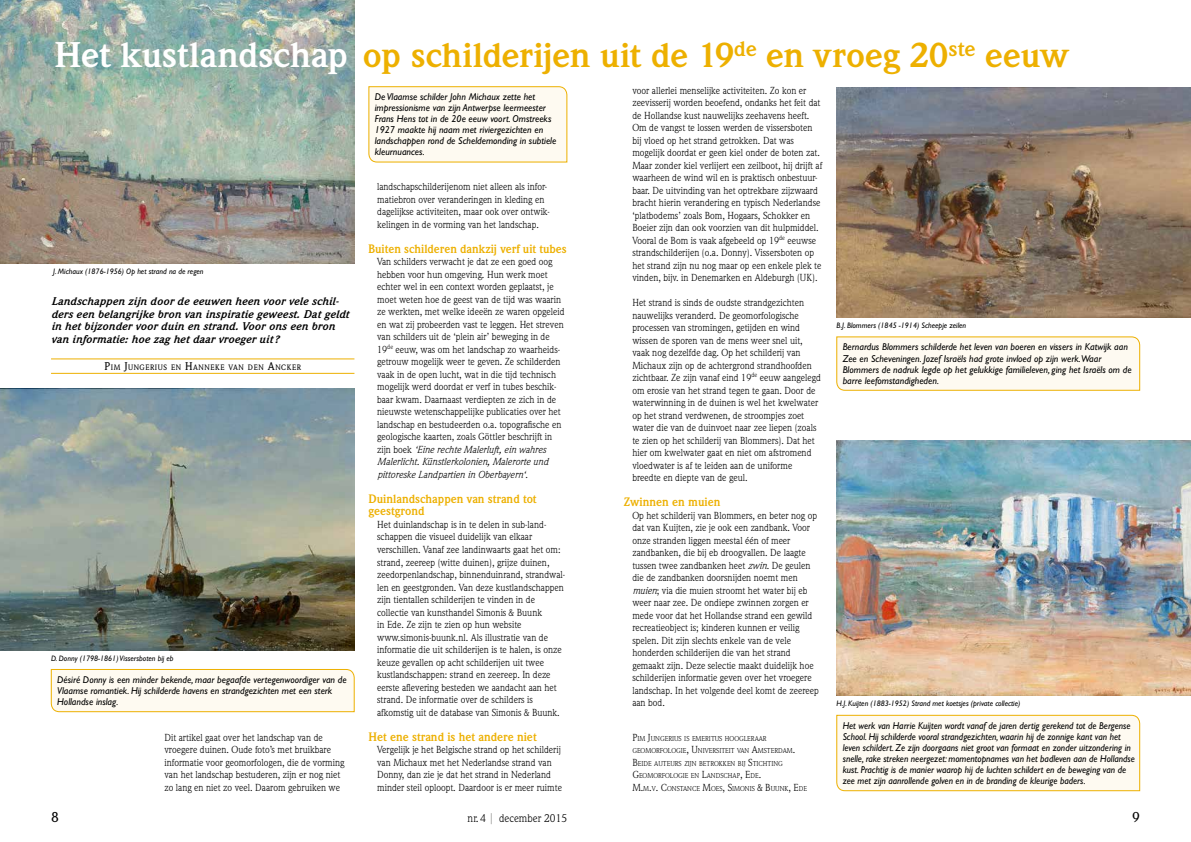
<style>
.page{position:relative;width:1191px;height:842px;background:#fff}
.page>*{position:absolute;margin:0;border:0;box-sizing:border-box;transform-origin:0 0}
.t1{font:700 34px "Weidemann Std";letter-spacing:-.01em;color:#edb000;scale:1.04 1}
.t2{font:500 14px "Weidemann Std";color:#000}
.t3{font:700 12px/12.5px "Weidemann Std";color:#edb000}
.t4{font:700 12px "Weidemann Std";color:#edb000;scale:.96 1}
.t5{font:italic 700 11px/12.5px "Weidemann Std";letter-spacing:.02em;color:#000}
.t6{font:11px "Weidemann Std";color:#000}
.t7{font:10px/12.5px "Weidemann Std";color:#000}
.t8{font:italic 10px/11px "Gill Sans Std";color:#000}
.t9{font:italic 10px/11px "Gill Sans Std";color:#000;scale:.93 1}
.t10{font:italic 8px "Gill Sans Std";color:#000}
.t11{font:500 7.7px "Weidemann Std";letter-spacing:.07em;color:#000}
.t12{font:7px/12.5px "Weidemann Std";color:#000}
.s1{font-size:35px;color:#fff}
.s2{font-size:11px}
.s3{font-style:italic}
.s4{font-size:10px}
.s5{font-size:15px;color:#9d9d9c}
</style>
<div class="page">
<img style="left:0;top:0;width:354px;height:264px">
<hr style="left:51px;top:359px;width:303px;height:1px;background:#edb000">
<hr style="left:51px;top:373px;width:303px;height:1px;background:#edb000">
<div style="left:368px;top:86px;width:199px;height:77px;background:#fefaf1"></div>
<div style="left:51px;top:669px;width:304px;height:43px;background:#fefaf1"></div>
<div style="left:836px;top:715px;width:304px;height:76px;background:#fefaf1"></div>
<svg style="left:836px;top:336px;width:304px;height:55px"></svg>
<img style="left:836px;top:440px;width:355px;height:256px">
<img style="left:836px;top:88px;width:355px;height:229px">
<img style="left:0;top:388px;width:354px;height:262px">
<h1 class="t1" style="left:55px;top:36px;width:976px"><span class="s1">Het kustlandschap</span> op schilderijen uit de 19<sup>de</sup> en vroeg 20<sup>ste</sup> eeuw</h1>
<p class="t10" style="left:53px;top:267px;width:152px">J. Michaux (1876-1956) Op het strand na de regen</p>
<p class="t5" style="left:51px;top:295px;width:299px">Landschappen zijn door de eeuwen heen voor vele schil&shy;ders een belangrijke bron van inspiratie geweest. Dat geldt in het bijzonder voor duin en strand. Voor ons een bron van informatie: hoe zag het daar vroeger uit ?</p>
<p class="t11" style="left:104px;top:363px;width:198px"><span class="s2">P</span>IM <span class="s2">J</span>UNGERIUS EN <span class="s2">H</span>ANNEKE VAN DEN <span class="s2">A</span>NCKER</p>
<p class="t10" style="left:51px;top:653px;width:124px">D. Donny (1798-1861) Vissersboten bij eb</p>
<p class="t8" style="left:57px;top:674px;width:291px">Désiré Donny is een minder bekende, maar begaafde vertegenwoordiger van de<br>Vlaamse romantiek. Hij schilderde havens en strandgezichten met een sterk<br>Hollandse inslag.</p>
<p class="t7" style="left:164px;top:731px;width:181px">Dit artikel gaat over het landschap van de vroegere duinen. Oude foto’s met bruikbare informatie voor geomorfologen, die de vorming van het landschap bestuderen, zijn er nog niet zo lang en niet zo veel. Daarom gebruiken we</p>
<p class="t8" style="left:375px;top:91px;width:183px">De Vlaamse schilder John Michaux zette het impressionisme van zijn Antwerpse leermeester Frans Hens tot in de 20e eeuw voort. Omstreeks 1927 maakte hij naam met riviergezichten en landschappen rond de Scheldemonding in subtiele kleurnuances.</p>
<p class="t7" style="left:377px;top:181px;width:174px">landschapschilderijenom niet alleen als infor&shy;matiebron over veranderingen in kleding en dagelijkse activiteiten, maar ook over ontwik&shy;kelingen in de vorming van het landschap.</p>
<p class="t4" style="left:369px;top:242px;width:208px">Buiten schilderen dankzij verf uit tubes</p>
<p class="t7" style="left:377px;top:256px;width:189px">Van schilders verwacht je dat ze een goed oog hebben voor hun omgeving. Hun werk moet echter wel in een context worden geplaatst, je moet weten hoe de geest van de tijd was waarin ze werkten, met welke ideeën ze waren opgeleid en wat zij probeerden vast te leggen. Het streven van schilders uit de ‘plein air’ beweging in de 19<sup>de</sup> eeuw, was om het landschap zo waarheids&shy;getrouw mogelijk weer te geven. Ze schilderden vaak in de open lucht, wat in die tijd technisch mogelijk werd doordat er verf in tubes beschik&shy;baar kwam. Daarnaast verdiepten ze zich in de nieuwste wetenschappelijke publicaties over het landschap en bestudeerden o.a. topografische en geologische kaarten, zoals Göttler beschrijft in zijn boek <span class="s3">‘Eine rechte Malerluft, ein wahres Malerlicht. Künstlerkolonien, Malerorte und pittoreske Landpartien in Oberbayern‘</span>.</p>
<p class="t3" style="left:369px;top:493px;width:169px">Duinlandschappen van strand tot geestgrond</p>
<p class="t7" style="left:377px;top:518px;width:189px">Het duinlandschap is in te delen in sub-land&shy;schappen die visueel duidelijk van elkaar verschillen. Vanaf zee landinwaarts gaat het om: strand, zeereep (witte duinen), grijze duinen, zeedorpenlandschap, binnenduinrand, strandwal&shy;len en geestgronden. Van deze kustlandschappen zijn tientallen schilderijen te vinden in de collectie van kunsthandel Simonis &amp; Buunk<br>in Ede. Ze zijn te zien op hun website www.simonis-buunk.nl. Als illustratie van de informatie die uit schilderijen is te halen, is onze keuze gevallen op acht schilderijen uit twee kustlandschappen: strand en zeereep. In deze eerste aflevering besteden we aandacht aan het strand. De informatie over de schilders is afkomstig uit de database van Simonis &amp; Buunk.</p>
<p class="t3" style="left:369px;top:730px;width:169px">Het ene strand is het andere niet</p>
<p class="t7" style="left:377px;top:743px;width:186px">Vergelijk je het Belgische strand op het schilderij van Michaux met het Nederlandse strand van Donny, dan zie je dat het strand in Nederland minder steil oploopt. Daardoor is er meer ruimte</p>
<p class="t7" style="left:632px;top:84px;width:191px">voor allerlei menselijke activiteiten. Zo kon er zeevisserij worden beoefend, ondanks het feit dat de Hollandse kust nauwelijks zeehavens heeft.<br>Om de vangst te lossen werden de vissersboten bij vloed op het strand getrokken. Dat was mogelijk doordat er geen kiel onder de boten zat.<br>Maar zonder kiel verlijert een zeilboot, hij drijft af waarheen de wind wil en is praktisch onbestuur&shy;baar. De uitvinding van het optrekbare zijzwaard bracht hierin verandering en typisch Nederlandse ‘platbodems’ zoals Bom, Hogaars, Schokker en Boeier zijn dan ook voorzien van dit hulpmiddel.<br>Vooral de Bom is vaak afgebeeld op 19<sup>de</sup> eeuwse strandschilderijen (o.a. Donny). Vissersboten op het strand zijn nu nog maar op een enkele plek te vinden, bijv. in Denemarken en Aldeburgh (UK).</p>
<p class="t7" style="left:632px;top:296px;width:190px">Het strand is sinds de oudste strandgezichten nauwelijks veranderd. De geomorfologische processen van stromingen, getijden en wind wissen de sporen van de mens weer snel uit, vaak nog dezelfde dag. Op het schilderij van Michaux zijn op de achtergrond strandhoofden zichtbaar. Ze zijn vanaf eind 19<sup>de</sup> eeuw aangelegd om erosie van het strand tegen te gaan. Door de waterwinning in de duinen is wel het kwelwater op het strand verdwenen, de stroompjes zoet water die van de duinvoet naar zee liepen (zoals te zien op het schilderij van Blommers). Dat het hier om kwelwater gaat en niet om afstromend vloedwater is af te leiden aan de uniforme breedte en diepte van de geul.</p>
<p class="t3" style="left:624px;top:496px;width:98px">Zwinnen en muien</p>
<p class="t7" style="left:632px;top:509px;width:188px">Op het schilderij van Blommers, en beter nog op dat van Kuijten, zie je ook een zandbank. Voor onze stranden liggen meestal één of meer zandbanken, die bij eb droogvallen. De laagte tussen twee zandbanken heet <span class="s3">zwin</span>. De geulen die de zandbanken doorsnijden noemt men <span class="s3">muien</span>; via die muien stroomt het water bij eb weer naar zee. De ondiepe zwinnen zorgen er mede voor dat het Hollandse strand een gewild recreatieobject is; kinderen kunnen er veilig spelen. Dit zijn slechts enkele van de vele honderden schilderijen die van het strand gemaakt zijn. Deze selectie maakt duidelijk hoe schilderijen informatie geven over het vroegere landschap. In het volgende deel komt de zeereep aan bod.</p>
<p class="t12" style="left:632px;top:732px;width:176px"><span class="s4">P</span>IM <span class="s4">J</span>UNGERIUS IS EMERITUS HOOGLERAAR GEOMORFOLOGIE<span class="s4">, U</span>NIVERSITEIT VAN <span class="s4">A</span>MSTERDAM<span class="s4">.<br>B</span>EIDE AUTEURS ZIJN BETROKKEN BIJ <span class="s4">S</span>TICHTING <span class="s4">G</span>EOMORFOLOGIE EN <span class="s4">L</span>ANDSCHAP<span class="s4">, E</span>DE<span class="s4">.<br>M.</span>M<span class="s4">.</span>V<span class="s4">. C</span> ONSTANCE <span class="s4">M</span>OES<span class="s4">, S</span>IMONIS <span class="s4">&amp; B</span>UUNK<span class="s4">, E</span>DE</p>
<p class="t10" style="left:836px;top:321px;width:131px">B.J. Blommers (1845 -1914) Scheepje zeilen</p>
<p class="t8" style="left:842px;top:342px;width:290px">Bernardus Blommers schilderde het leven van boeren en vissers in Katwijk aan Zee en Scheveningen. Jozef Israëls had grote invloed op zijn werk.Waar Blommers de nadruk legde op het gelukkige familieleven, ging het Israëls om de barre leefomstandigheden.</p>
<p class="t10" style="left:836px;top:699px;width:185px">H.J. Kuijten (1883-1952) Strand met koetsjes (private collectie)</p>
<p class="t9" style="left:842px;top:720px;width:316px">Het werk van Harrie Kuijten wordt vanaf de jaren dertig gerekend tot de Bergense School. Hij schilderde vooral strandgezichten, waarin hij de zonnige kant van het leven schildert. Ze zijn doorgaans niet groot van formaat en zonder uitzondering in snelle, rake streken neergezet: momentopnames van het badleven aan de Hollandse kust. Prachtig is de manier waarop hij de luchten schildert en de beweging van de zee met zijn aanrollende golven en in de branding de kleurige baders.</p>
<h2 class="t2" style="left:51px;top:809px;width:9px">8</h2>
<p class="t6" style="left:467px;top:812px;width:101px">nr.4 <span class="s5">|</span> december 2015</p>
<h2 class="t2" style="left:1132px;top:809px;width:9px">9</h2>
</div>
